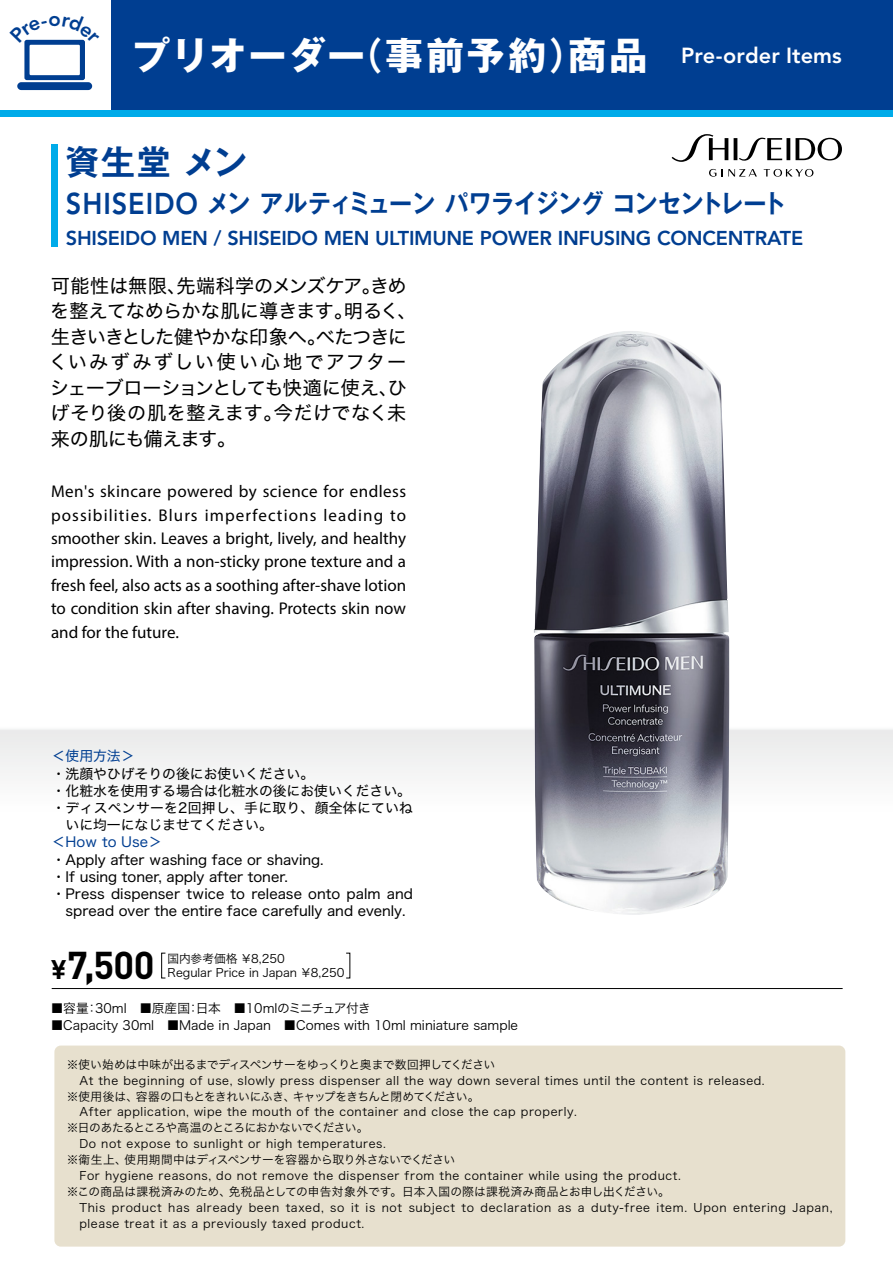
<style>
.page{position:relative;width:893px;height:1263px;background:#fff}
.page>*{position:absolute;margin:0;border:0;box-sizing:border-box;transform-origin:0 0}
.t1{font:700 38.25px "DIN";color:#000}
.t2{font:700 34.05px "Gothic MB101 Pro De";letter-spacing:.04em;color:#003e91}
.t3{font:700 25.5px "Gothic MB101 Pro De";letter-spacing:-.02em;color:#003e91;scale:.91 1}
.t4{font:800 21.75px "Avenir LT Std";letter-spacing:.005em;color:#fff}
.t5{font:800 19.95px "Avenir LT Std";letter-spacing:-.01em;color:#003e91}
.t6{font:19.2px/25.5px "Hira Kaku Std W4";letter-spacing:-.01em;color:#000}
.t7{font:16.95px/23.4px "Myriad Pro";color:#000;text-align:justify}
.t8{font:13.8px "Hira Kaku Std W4";color:#000}
.t9{font:13.8px "Hira Kaku Std W4";letter-spacing:.02em;color:#000}
.t10{font:13.8px "Hira Kaku Std W4";color:#003e91}
.t11{font:12.75px "Hira Kaku Std W3";color:#000}
.t12{font:11.7px "Hira Kaku Pro W3";letter-spacing:.05em;color:#000}
.t13{font:11.7px "Hira Kaku Pro W3";letter-spacing:.015em;color:#000}
.t14{font:11.7px "Hira Kaku Pro W3";letter-spacing:-.03em;color:#000}
.t15{font:11.7px "Hira Kaku Pro W3";letter-spacing:-.04em;color:#000}
.t16{font:11.7px/13.8px "Hira Kaku Pro W3";color:#000}
.t17{font:11.7px "Hira Kaku Pro W3";letter-spacing:-.02em;color:#000}
.t18{font:11.7px "Hira Kaku Pro W3";letter-spacing:-.05em;color:#000}
.s1{font-family:"Gothic MB101 Pro";font-weight:700;font-size:38.25px}
.s2{font-family:"Gothic MB101 Pr 5 De";font-weight:700;font-size:38.25px}
.s3{font-family:"Avenir LT Std";font-weight:800;font-size:29.85px}
.s4{font-size:26.55px}
</style>
<div class="page">
<div style="left:51px;top:145px;width:6px;height:102px;background:#00abe9"></div>
<div style="left:54px;top:1045px;width:791px;height:201px;background:#e7e0ce;border-radius:6px"></div>
<div style="left:0;top:0;width:893px;height:111px;background:#003e91"></div>
<div style="left:0;top:0;width:111px;height:111px;background:#fff"></div>
<svg style="left:24px;top:40px;width:61px;height:40px"></svg>
<div style="left:30px;top:45px;width:50px;height:30px;background:#fff"></div>
<div style="left:17px;top:82px;width:75px;height:8px;border:4px solid #003e91;border-radius:2px"></div>
<div style="left:0;top:111px;width:893px;height:6px;background:#00abe9"></div>
<img style="left:534px;top:331px;width:195px;height:584px">
<svg style="left:672px;top:134px;width:170px;height:43px"></svg>
<div style="left:161px;top:953px;width:5px;height:25px;border:1px solid #000"></div>
<hr style="left:52px;top:988px;width:791px;height:1px;background:#000">
<svg style="left:24px;top:39px;width:61px;height:5px"></svg>
<h3 class="t4" style="left:132px;top:43px;width:711px"><span class="s1">プリオーダー</span><span class="s2">（</span><span class="s1">事前予約</span><span class="s2">）</span><span class="s1">商品</span> Pre-order Items</h3>
<h2 class="t2" style="left:66px;top:133px;width:183px">資生堂メン</h2>
<h3 class="t3" style="left:66px;top:182px;width:793px"><span class="s3">SHISEIDO</span> メンアルティミューンパワライジングコンセントレート</h3>
<h3 class="t5" style="left:66px;top:227px;width:739px">SHISEIDO MEN / SHISEIDO MEN ULTIMUNE POWER INFUSING CONCENTRATE</h3>
<h3 class="t6" style="left:49px;top:273px;width:369px">可能性は無限、先端科学のメンズケア。きめを整えてなめらかな肌に導きます。明るく、生きいきとした健やかな印象へ。べたつきにくいみずみずしい使い心地でアフターシェーブローションとしても快適に使え、ひげそり後の肌を整えます。今だけでなく未来の肌にも備えます。</h3>
<p class="t7" style="left:51px;top:480px;width:357px">Men's skincare powered by science for endless possibilities. Blurs imperfections leading to smoother skin. Leaves a bright, lively, and healthy impression. With a non-sticky prone texture and a fresh feel, also acts as a soothing after-shave lotion to condition skin after shaving. Protects skin now and for the future.</p>
<p class="t10" style="left:52px;top:745px;width:84px">＜使用方法＞</p>
<p class="t8" style="left:52px;top:763px;width:264px">・洗顔やひげそりの後にお使いください。</p>
<p class="t8" style="left:52px;top:780px;width:361px">・化粧水を使用する場合は化粧水の後にお使いください。</p>
<p class="t9" style="left:52px;top:797px;width:363px">・ ディスペンサーを2回押し、手に取り、顔全体にていね</p>
<p class="t8" style="left:66px;top:814px;width:209px">いに均一になじませてください。</p>
<p class="t10" style="left:52px;top:831px;width:112px">＜How to Use＞</p>
<p class="t8" style="left:52px;top:850px;width:274px">・Apply after washing face or shaving.</p>
<p class="t8" style="left:52px;top:867px;width:238px">・If using toner, apply after toner.</p>
<p class="t8" style="left:52px;top:884px;width:363px">・ Press dispenser twice to release onto palm and</p>
<p class="t8" style="left:66px;top:901px;width:342px">spread over the entire face carefully and evenly.</p>
<h1 class="t1" style="left:51px;top:940px;width:105px"><span class="s4">¥</span>7,500</h1>
<p class="t16" style="left:168px;top:951px;width:178px">国内参考価格 ￥8,250<br>Regular Price in Japan ￥8,250</p>
<p class="t11" style="left:51px;top:998px;width:322px">■容量：30ml　■原産国：日本　■10mlのミニチュア付き</p>
<p class="t11" style="left:51px;top:1015px;width:482px">■Capacity 30ml　■Made in Japan　■Comes with 10ml miniature sample　</p>
<p class="t14" style="left:67px;top:1054px;width:430px">※使い始めは中味が出るまでディスペンサーをゆっくりと奥まで数回押してください</p>
<p class="t12" style="left:67px;top:1070px;width:699px">　 At the beginning of use, slowly press dispenser all the way down several times until the content is released.</p>
<p class="t15" style="left:67px;top:1086px;width:414px">※使用後は、容器の口もとをきれいにふき、キャップをきちんと閉めてください。</p>
<p class="t12" style="left:67px;top:1102px;width:511px">　After application, wipe the mouth of the container and close the cap properly.</p>
<p class="t18" style="left:67px;top:1117px;width:303px">※日のあたるところや高温のところにおかないでください。</p>
<p class="t12" style="left:67px;top:1133px;width:320px">　Do not expose to sunlight or high temperatures.</p>
<p class="t17" style="left:67px;top:1149px;width:390px">※衛生上、使用期間中はディスペンサーを容器から取り外さないでください</p>
<p class="t12" style="left:67px;top:1165px;width:615px">　For hygiene reasons, do not remove the dispenser from the container while using the product.</p>
<p class="t13" style="left:67px;top:1181px;width:605px">※この商品は課税済みのため、免税品としての申告対象外です。日本入国の際は課税済み商品とお申し出ください。</p>
<p class="t12" style="left:67px;top:1197px;width:767px">　 This product has already been taxed, so it is not subject to declaration as a duty-free item. Upon entering Japan,</p>
<p class="t12" style="left:79px;top:1213px;width:286px">please treat it as a previously taxed product.</p>
</div>
